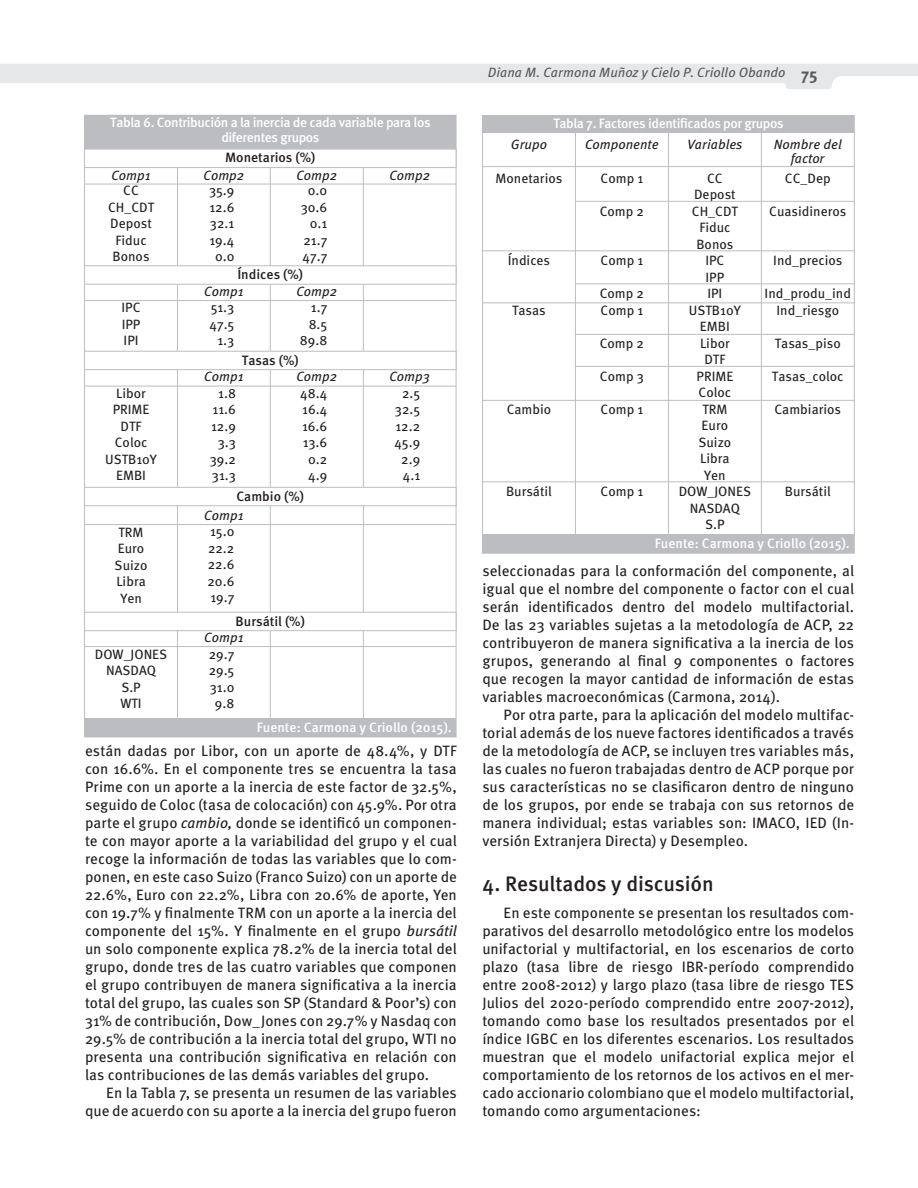
<style>
.page{position:relative;width:918px;height:1188px;background:#fff}
.page>*{position:absolute;margin:0;border:0;box-sizing:border-box;transform-origin:0 0}
.subtitulos{font:500 21px "Meta Pro";letter-spacing:-.01em;color:#231f20}
.cuerpo_d_etexto{font:15px/18px "Meta Pro";color:#231f20;text-align:justify}
.t1{font:13.5px/16.5px "Meta Pro";color:#231f20;text-align:center}
.t2{font:500 13.5px/15px "Meta Pro";letter-spacing:-.03em;color:#fff;text-align:center}
.t3{font:italic 13.5px/13.5px "Meta Pro";color:#231f20;text-align:center}
.t4{font:500 13.5px "Meta Pro";color:#fff}
.t5{font:500 13.5px "Meta Pro";color:#231f20}
.t6{font:italic 13.5px "Meta Pro";letter-spacing:.005em;color:#57585a}
.s1{font-style:italic}
.s2{font-weight:700;font-style:normal;font-size:16.5px}
</style>
<div class="page">
<svg style="left:0;top:64px;width:918px;height:25px"></svg>
<hr style="left:177px;top:149px;width:1px;height:569px;background:#bcbdc0">
<hr style="left:270px;top:149px;width:1px;height:569px;background:#bcbdc0">
<hr style="left:363px;top:149px;width:1px;height:569px;background:#bcbdc0">
<div style="left:85px;top:115px;width:371px;height:34px;background:#bcbdc0"></div>
<div style="left:85px;top:718px;width:371px;height:19px;background:#bcbdc0"></div>
<div style="left:85px;top:149px;width:371px;height:19px;background:#fff"></div>
<div style="left:84px;top:149px;width:372px;height:19px;border:1px solid #bcbdc0"></div>
<div style="left:85px;top:266px;width:371px;height:18px;background:#fff"></div>
<div style="left:84px;top:265px;width:372px;height:20px;border:1px solid #bcbdc0"></div>
<div style="left:85px;top:351px;width:371px;height:19px;background:#fff"></div>
<div style="left:84px;top:351px;width:372px;height:19px;border:1px solid #bcbdc0"></div>
<div style="left:85px;top:487px;width:371px;height:19px;background:#fff"></div>
<div style="left:84px;top:487px;width:372px;height:19px;border:1px solid #bcbdc0"></div>
<div style="left:85px;top:612px;width:371px;height:19px;background:#fff"></div>
<div style="left:84px;top:612px;width:372px;height:19px;border:1px solid #bcbdc0"></div>
<hr style="left:85px;top:184px;width:371px;height:1px;background:#bcbdc0">
<hr style="left:85px;top:300px;width:371px;height:1px;background:#bcbdc0">
<hr style="left:85px;top:386px;width:371px;height:1px;background:#bcbdc0">
<hr style="left:85px;top:524px;width:371px;height:1px;background:#bcbdc0">
<hr style="left:85px;top:646px;width:371px;height:1px;background:#bcbdc0">
<div style="left:483px;top:116px;width:371px;height:17px;background:#bcbdc0"></div>
<div style="left:483px;top:535px;width:371px;height:18px;background:#bcbdc0"></div>
<hr style="left:483px;top:166px;width:371px;height:1px;background:#bcbdc0">
<hr style="left:575px;top:133px;width:1px;height:402px;background:#bcbdc0">
<hr style="left:668px;top:133px;width:1px;height:402px;background:#bcbdc0">
<hr style="left:761px;top:133px;width:1px;height:402px;background:#bcbdc0">
<hr style="left:575px;top:201px;width:279px;height:1px;background:#bcbdc0">
<hr style="left:483px;top:250px;width:371px;height:1px;background:#bcbdc0">
<hr style="left:575px;top:283px;width:279px;height:1px;background:#bcbdc0">
<hr style="left:483px;top:302px;width:371px;height:1px;background:#bcbdc0">
<hr style="left:575px;top:334px;width:279px;height:1px;background:#bcbdc0">
<hr style="left:575px;top:366px;width:279px;height:1px;background:#bcbdc0">
<hr style="left:483px;top:400px;width:371px;height:1px;background:#bcbdc0">
<hr style="left:483px;top:481px;width:371px;height:1px;background:#bcbdc0">
<p class="t2" style="left:110px;top:116px;width:322px">Tabla 6. Contribución a la inercia de cada variable para los diferentes grupos</p>
<p class="t5" style="left:225px;top:149px;width:92px">Monetarios (%)</p>
<p class="t3" style="left:111px;top:169px;width:41px">Comp1</p>
<p class="t3" style="left:204px;top:169px;width:42px">Comp2</p>
<p class="t3" style="left:296px;top:169px;width:42px">Comp2</p>
<p class="t3" style="left:389px;top:169px;width:42px">Comp2</p>
<p class="t1" style="left:108px;top:183px;width:48px">CC<br>CH_CDT<br>Depost<br>Fiduc<br>Bonos</p>
<p class="t1" style="left:209px;top:183px;width:27px">35.9<br>12.6<br>32.1<br>19.4<br>0.0</p>
<p class="t1" style="left:301px;top:183px;width:28px;text-align:right">0.0<br>30.6<br>0.1<br>21.7<br>47.7</p>
<p class="t1" style="left:122px;top:300px;width:21px;text-align:justify">IPC IPP IPI</p>
<p class="t5" style="left:237px;top:266px;width:67px">Índices (%)</p>
<p class="t1" style="left:204px;top:283px;width:41px"><span class="s1">Comp1<br></span>51.3<br>47.5<br>1.3</p>
<p class="t1" style="left:296px;top:283px;width:42px"><span class="s1">Comp2<br></span>1.7<br>8.5<br>89.8</p>
<p class="t1" style="left:105px;top:385px;width:54px">Libor<br>PRIME<br>DTF<br>Coloc<br>USTB10Y<br>EMBI</p>
<p class="t1" style="left:115px;top:524px;width:34px">TRM<br>Euro<br>Suizo<br>Libra<br>Yen</p>
<p class="t1" style="left:95px;top:646px;width:74px">DOW_JONES<br>NASDAQ<br>S.P<br>WTI</p>
<p class="t5" style="left:242px;top:352px;width:59px">Tasas (%)</p>
<p class="t1" style="left:204px;top:369px;width:41px"><span class="s1">Comp1<br></span>1.8<br>11.6<br>12.9<br>3.3<br>39.2<br>31.3</p>
<p class="t1" style="left:296px;top:369px;width:42px"><span class="s1">Comp2<br></span>48.4<br>16.4<br>16.6<br>13.6<br>0.2<br>4.9</p>
<p class="t1" style="left:389px;top:369px;width:42px"><span class="s1">Comp3<br></span>2.5<br>32.5<br>12.2<br>45.9<br>2.9<br>4.1</p>
<p class="t5" style="left:236px;top:487px;width:69px">Cambio (%)</p>
<p class="t1" style="left:204px;top:507px;width:41px;text-align:left"><span class="s1">Comp1<br></span>15.0<br>22.2<br>22.6<br>20.6<br>19.7</p>
<p class="t5" style="left:236px;top:613px;width:71px">Bursátil (%)</p>
<p class="t1" style="left:204px;top:630px;width:41px"><span class="s1">Comp1<br></span>29.7<br>29.5<br>31.0<br>9.8</p>
<p class="t4" style="left:257px;top:719px;width:196px">Fuente: Carmona y Criollo (2015).</p>
<p class="cuerpo_d_etexto" style="left:85px;top:742px;width:373px">están dadas por Libor, con un aporte de 48.4%, y DTF con 16.6%. En el componente tres se encuentra la tasa Prime con un aporte a la inercia de este factor de 32.5%, seguido de Coloc (tasa de colocación) con 45.9%. Por otra parte el grupo <span class="s1">cambio,</span> donde se identificó un componen&shy;te con mayor aporte a la variabilidad del grupo y el cual recoge la información de todas las variables que lo com&shy;ponen, en este caso Suizo (Franco Suizo) con un aporte de 22.6%, Euro con 22.2%, Libra con 20.6% de aporte, Yen con 19.7% y finalmente TRM con un aporte a la inercia del componente del 15%. Y finalmente en el grupo <span class="s1">bursátil </span>un solo componente explica 78.2% de la inercia total del grupo, donde tres de las cuatro variables que componen el grupo contribuyen de manera significativa a la inercia total del grupo, las cuales son SP (Standard &amp; Poor’s) con 31% de contribución, Dow_Jones con 29.7% y Nasdaq con 29.5% de contribución a la inercia total del grupo, WTI no presenta una contribución significativa en relación con las contribuciones de las demás variables del grupo.</p>
<p class="cuerpo_d_etexto" style="left:85px;top:1084px;width:373px;text-align:right">En la Tabla 7, se presenta un resumen de las variables que de acuerdo con su aporte a la inercia del grupo fueron</p>
<p class="t6" style="left:488px;top:64px;width:331px">Diana M. Carmona Muñoz y Cielo P. Criollo Obando <span class="s2">75</span></p>
<p class="t2" style="left:553px;top:116px;width:232px">Tabla 7. Factores identificados por grupos</p>
<p class="t3" style="left:511px;top:138px;width:38px">Grupo</p>
<p class="t1" style="left:496px;top:170px;width:68px">Monetarios</p>
<p class="t1" style="left:508px;top:253px;width:44px">Índices</p>
<p class="t1" style="left:512px;top:302px;width:35px">Tasas</p>
<p class="t1" style="left:507px;top:401px;width:46px">Cambio</p>
<p class="t1" style="left:506px;top:484px;width:47px">Bursátil</p>
<p class="t3" style="left:585px;top:138px;width:75px">Componente</p>
<p class="t1" style="left:601px;top:170px;width:44px">Comp 1</p>
<p class="t1" style="left:600px;top:203px;width:46px">Comp 2</p>
<p class="t1" style="left:601px;top:253px;width:44px">Comp 1</p>
<p class="t1" style="left:600px;top:286px;width:46px;text-align:left">Comp 2<br>Comp 1</p>
<p class="t1" style="left:600px;top:335px;width:46px">Comp 2</p>
<p class="t1" style="left:600px;top:368px;width:45px">Comp 3</p>
<p class="t1" style="left:601px;top:401px;width:44px">Comp 1</p>
<p class="t1" style="left:601px;top:484px;width:44px">Comp 1</p>
<p class="t3" style="left:687px;top:138px;width:57px">Variables</p>
<p class="t1" style="left:679px;top:170px;width:74px">CC<br>Depost<br>CH_CDT<br>Fiduc<br>Bonos<br>IPC<br>IPP<br>IPI<br>USTB10Y<br>EMBI<br>Libor<br>DTF<br>PRIME<br>Coloc<br>TRM<br>Euro<br>Suizo<br>Libra<br>Yen<br>DOW_JONES<br>NASDAQ<br>S.P</p>
<p class="t3" style="left:774px;top:138px;width:69px">Nombre del factor</p>
<p class="t1" style="left:785px;top:170px;width:47px">CC_Dep</p>
<p class="t1" style="left:769px;top:203px;width:79px">Cuasidineros</p>
<p class="t1" style="left:773px;top:253px;width:71px">Ind_precios</p>
<p class="t1" style="left:765px;top:286px;width:88px">Ind_produ_ind<br>Ind_riesgo</p>
<p class="t1" style="left:775px;top:335px;width:67px">Tasas_piso</p>
<p class="t1" style="left:772px;top:368px;width:73px">Tasas_coloc</p>
<p class="t1" style="left:774px;top:401px;width:68px">Cambiarios</p>
<p class="t1" style="left:785px;top:484px;width:47px">Bursátil</p>
<p class="t4" style="left:655px;top:535px;width:196px">Fuente: Carmona y Criollo (2015).</p>
<p class="cuerpo_d_etexto" style="left:482px;top:562px;width:373px">seleccionadas para la conformación del componente, al igual que el nombre del componente o factor con el cual serán identificados dentro del modelo multifactorial.<br>De las 23 variables sujetas a la metodología de ACP, 22 contribuyeron de manera significativa a la inercia de los grupos, generando al final 9 componentes o factores que recogen la mayor cantidad de información de estas variables macroeconómicas (Carmona, 2014).</p>
<p class="cuerpo_d_etexto" style="left:482px;top:706px;width:373px;text-indent:21px">Por otra parte, para la aplicación del modelo multifac&shy;torial además de los nueve factores identificados a través de la metodología de ACP, se incluyen tres variables más, las cuales no fueron trabajadas dentro de ACP porque por sus características no se clasificaron dentro de ninguno de los grupos, por ende se trabaja con sus retornos de manera individual; estas variables son: IMACO, IED (In&shy;versión Extranjera Directa) y Desempleo.</p>
<p class="subtitulos" style="left:482px;top:871px;width:233px">4. Resultados y discusión</p>
<p class="cuerpo_d_etexto" style="left:482px;top:904px;width:373px;text-indent:21px">En este componente se presentan los resultados com&shy;parativos del desarrollo metodológico entre los modelos unifactorial y multifactorial, en los escenarios de corto plazo (tasa libre de riesgo IBR-período comprendido entre 2008-2012) y largo plazo (tasa libre de riesgo TES Julios del 2020-período comprendido entre 2007-2012), tomando como base los resultados presentados por el índice IGBC en los diferentes escenarios. Los resultados muestran que el modelo unifactorial explica mejor el comportamiento de los retornos de los activos en el mer&shy;cado accionario colombiano que el modelo multifactorial, tomando como argumentaciones:</p>
</div>
